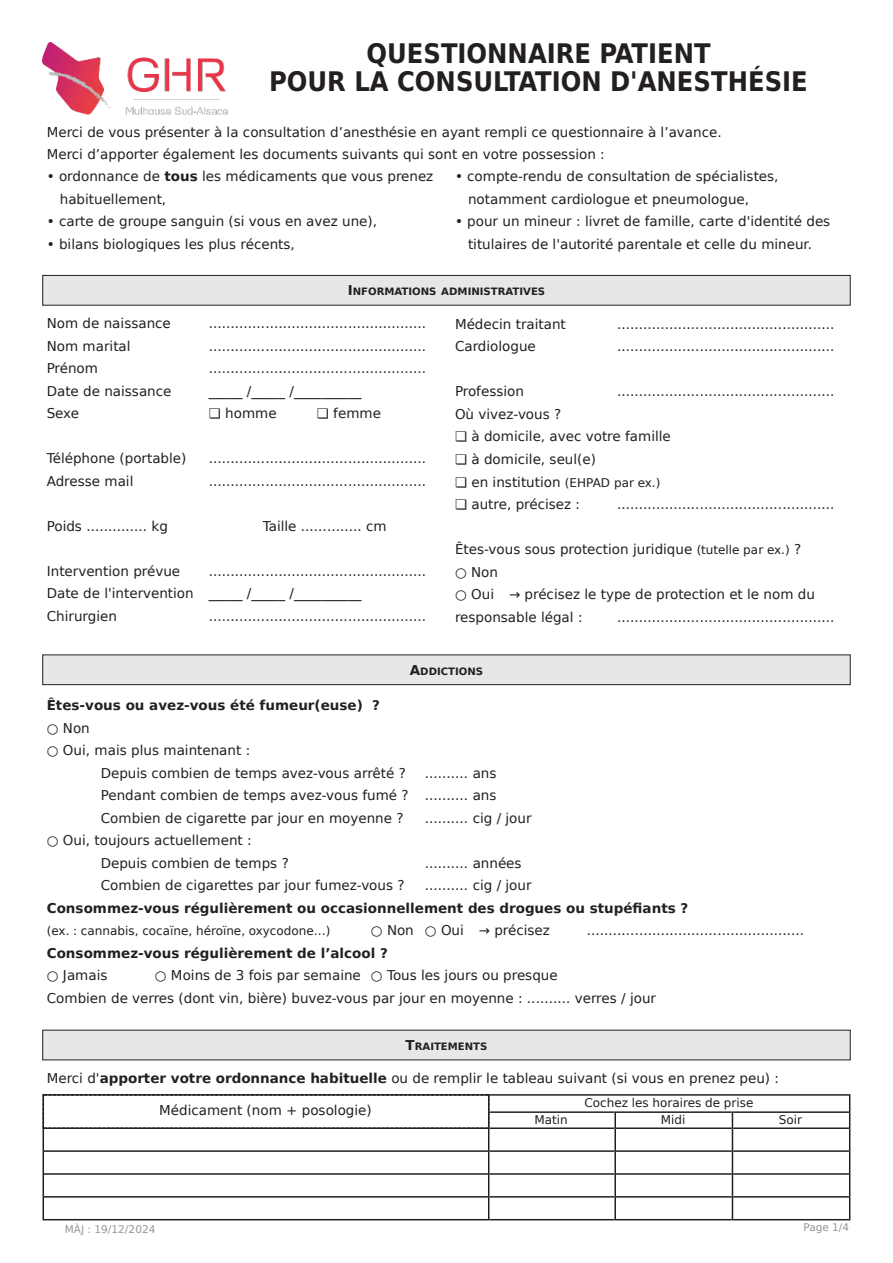
<style>
.page{position:relative;width:893px;height:1263px;background:#fff}
.page>*{position:absolute;margin:0;border:0;box-sizing:border-box;transform-origin:0 0}
.t1{font:700 27px/28.5px "DejaVu Sans Condensed";color:#231f20;text-align:center}
.t2{font:13.5px/22.5px "DejaVu Sans";color:#231f20}
.t3{font:700 13.5px "DejaVu Sans";color:#231f20}
.t4{font:12px "DejaVu Sans";color:#231f20}
.t5{font:10.5px "DejaVu Sans";letter-spacing:.005em;color:#939598}
.t6{font:700 10.2px "DejaVu Sans";letter-spacing:-.005em;color:#231f20}
.s1{font-weight:700}
.s2{font-size:13.5px}
.s3{font-size:12px}
</style>
<div class="page">
<div style="left:43px;top:275px;width:807px;height:30px;background:#e6e7e9"></div>
<div style="left:43px;top:275px;width:807px;height:30px;border:1px solid #231f20"></div>
<img style="left:43px;top:43px;width:184px;height:72px">
<div style="left:43px;top:655px;width:807px;height:30px;background:#e6e7e9"></div>
<div style="left:43px;top:655px;width:807px;height:30px;border:1px solid #231f20"></div>
<div style="left:43px;top:1030px;width:807px;height:30px;background:#e6e7e9"></div>
<svg style="left:614px;top:1111px;width:2px;height:17px"></svg>
<hr style="left:614px;top:1128px;width:2px;height:23px;background:#231f20">
<hr style="left:614px;top:1151px;width:2px;height:23px;background:#231f20">
<hr style="left:614px;top:1174px;width:2px;height:23px;background:#231f20">
<hr style="left:614px;top:1197px;width:2px;height:23px;background:#231f20">
<svg style="left:732px;top:1111px;width:1px;height:109px"></svg>
<svg style="left:849px;top:1094px;width:1px;height:126px"></svg>
<svg style="left:43px;top:1094px;width:446px;height:126px"></svg>
<hr style="left:489px;top:1111px;width:125px;height:2px;background:#231f20">
<hr style="left:616px;top:1111px;width:116px;height:2px;background:#231f20">
<hr style="left:733px;top:1111px;width:116px;height:2px;background:#231f20">
<hr style="left:489px;top:1094px;width:360px;height:2px;background:#231f20">
<hr style="left:489px;top:1127px;width:125px;height:2px;background:#231f20">
<hr style="left:616px;top:1127px;width:116px;height:2px;background:#231f20">
<hr style="left:733px;top:1127px;width:116px;height:2px;background:#231f20">
<hr style="left:44px;top:1150px;width:444px;height:2px;background:#231f20">
<hr style="left:489px;top:1150px;width:125px;height:2px;background:#231f20">
<hr style="left:616px;top:1150px;width:116px;height:2px;background:#231f20">
<hr style="left:733px;top:1150px;width:116px;height:2px;background:#231f20">
<hr style="left:44px;top:1173px;width:444px;height:2px;background:#231f20">
<hr style="left:489px;top:1173px;width:125px;height:2px;background:#231f20">
<hr style="left:616px;top:1173px;width:116px;height:2px;background:#231f20">
<hr style="left:733px;top:1173px;width:116px;height:2px;background:#231f20">
<hr style="left:44px;top:1196px;width:444px;height:1px;background:#231f20">
<hr style="left:489px;top:1196px;width:125px;height:1px;background:#231f20">
<hr style="left:616px;top:1196px;width:116px;height:1px;background:#231f20">
<hr style="left:733px;top:1196px;width:116px;height:1px;background:#231f20">
<hr style="left:44px;top:1219px;width:444px;height:1px;background:#231f20">
<hr style="left:489px;top:1219px;width:125px;height:1px;background:#231f20">
<hr style="left:616px;top:1219px;width:116px;height:1px;background:#231f20">
<hr style="left:733px;top:1219px;width:116px;height:1px;background:#231f20">
<h1 class="t1" style="left:269px;top:39px;width:540px">QUESTIONNAIRE PATIENT<br>POUR LA CONSULTATION D'ANESTHÉSIE</h1>
<p class="t2" style="left:47px;top:121px;width:676px">Merci de vous présenter à la consultation d’anesthésie en ayant rempli ce questionnaire à l’avance.<br>Merci d’apporter également les documents suivants qui sont en votre possession :</p>
<p class="t2" style="left:60px;top:165px;width:375px;text-indent:-13px">• ordonnance de <span class="s1">tous</span> les médicaments que vous prenez habituellement,</p>
<p class="t2" style="left:47px;top:210px;width:332px">• carte de groupe sanguin (si vous en avez une),</p>
<p class="t2" style="left:47px;top:233px;width:250px">• bilans biologiques les plus récents,</p>
<p class="t2" style="left:468px;top:165px;width:312px;text-indent:-13px">• compte-rendu de consultation de spécialistes, notamment cardiologue et pneumologue,</p>
<p class="t2" style="left:455px;top:210px;width:377px;text-align:center">• pour un mineur : livret de famille, carte d'identité des titulaires de l'autorité parentale et celle du mineur.</p>
<p class="t6" style="left:348px;top:286px;width:199px"><span class="s2">I</span>NFORMATIONS ADMINISTRATIVES</p>
<p class="t2" style="left:47px;top:312px;width:126px">Nom de naissance</p>
<p class="t2" style="left:209px;top:312px;width:219px">..................................................</p>
<p class="t2" style="left:47px;top:335px;width:85px">Nom marital</p>
<p class="t2" style="left:209px;top:335px;width:219px">..................................................</p>
<p class="t2" style="left:47px;top:357px;width:53px">Prénom</p>
<p class="t2" style="left:209px;top:357px;width:219px">..................................................</p>
<p class="t2" style="left:47px;top:380px;width:126px">Date de naissance</p>
<p class="t2" style="left:209px;top:380px;width:154px">_____ /_____ /__________</p>
<p class="t2" style="left:47px;top:402px;width:34px">Sexe</p>
<p class="t2" style="left:209px;top:402px;width:70px">❏ homme</p>
<p class="t2" style="left:317px;top:402px;width:66px">❏ femme</p>
<p class="t2" style="left:47px;top:447px;width:141px">Téléphone (portable)</p>
<p class="t2" style="left:209px;top:447px;width:219px">..................................................</p>
<p class="t2" style="left:47px;top:470px;width:88px">Adresse mail</p>
<p class="t2" style="left:209px;top:470px;width:219px">..................................................</p>
<p class="t2" style="left:47px;top:515px;width:123px">Poids .............. kg</p>
<p class="t2" style="left:263px;top:515px;width:125px">Taille .............. cm</p>
<p class="t2" style="left:47px;top:560px;width:135px">Intervention prévue</p>
<p class="t2" style="left:47px;top:560px;width:381px;text-indent:162px">..................................................<br>Date de l'intervention _____ /_____ /__________<br>Chirurgien</p>
<p class="t2" style="left:209px;top:605px;width:219px">..................................................</p>
<p class="t2" style="left:455px;top:313px;width:112px">Médecin traitant</p>
<p class="t2" style="left:617px;top:313px;width:219px">..................................................</p>
<p class="t2" style="left:455px;top:336px;width:82px">Cardiologue</p>
<p class="t2" style="left:617px;top:336px;width:219px">..................................................</p>
<p class="t2" style="left:455px;top:381px;width:70px">Profession</p>
<p class="t2" style="left:617px;top:381px;width:219px">..................................................</p>
<p class="t2" style="left:455px;top:403px;width:217px">Où vivez-vous ?<br>❏ à domicile, avec votre famille ❏ à domicile, seul(e)<br>❏ en institution <span class="s3">(EHPAD par ex.) </span>❏ autre, précisez :</p>
<p class="t2" style="left:617px;top:493px;width:219px">..................................................</p>
<p class="t2" style="left:455px;top:538px;width:348px">Êtes-vous sous protection juridique <span class="s3">(tutelle par ex.)</span> ?</p>
<p class="t2" style="left:455px;top:561px;width:45px">○ Non</p>
<p class="t2" style="left:455px;top:583px;width:361px">○ Oui → précisez le type de protection et le nom du responsable légal :</p>
<p class="t2" style="left:617px;top:606px;width:219px">..................................................</p>
<p class="t6" style="left:410px;top:665px;width:75px"><span class="s2">A</span>DDICTIONS</p>
<p class="t3" style="left:47px;top:698px;width:335px">Êtes-vous ou avez-vous été fumeur(euse) ?</p>
<p class="t2" style="left:47px;top:717px;width:45px">○ Non</p>
<p class="t2" style="left:101px;top:739px;width:307px;text-indent:-54px">○ Oui, mais plus maintenant :<br>Depuis combien de temps avez-vous arrêté ?</p>
<p class="t2" style="left:101px;top:762px;width:397px;text-align:justify;text-indent:324px">.......... ans Pendant combien de temps avez-vous fumé ? .......... ans Combien de cigarette par jour en moyenne ?</p>
<p class="t2" style="left:425px;top:807px;width:108px">.......... cig / jour</p>
<p class="t2" style="left:101px;top:829px;width:190px;text-indent:-54px">○ Oui, toujours actuellement :<br>Depuis combien de temps ?</p>
<p class="t2" style="left:425px;top:852px;width:98px">.......... années</p>
<p class="t2" style="left:101px;top:874px;width:305px">Combien de cigarettes par jour fumez-vous ?</p>
<p class="t2" style="left:425px;top:874px;width:108px">.......... cig / jour</p>
<p class="t3" style="left:47px;top:900px;width:643px">Consommez-vous régulièrement ou occasionnellement des drogues ou stupéfiants ?</p>
<p class="t4" style="left:47px;top:924px;width:285px">(ex. : cannabis, cocaïne, héroïne, oxycodone…)</p>
<p class="t2" style="left:371px;top:919px;width:181px">○ Non ○ Oui → précisez</p>
<p class="t2" style="left:587px;top:919px;width:219px">..................................................</p>
<p class="t3" style="left:47px;top:945px;width:343px">Consommez-vous régulièrement de l’alcool ?</p>
<p class="t2" style="left:47px;top:964px;width:62px">○ Jamais</p>
<p class="t2" style="left:47px;top:964px;width:611px;text-indent:108px">○ Moins de 3 fois par semaine ○ Tous les jours ou presque<br>Combien de verres (dont vin, bière) buvez-vous par jour en moyenne : .......... verres / jour</p>
<p class="t6" style="left:406px;top:1040px;width:83px"><span class="s2">T</span>RAITEMENTS</p>
<p class="t2" style="left:47px;top:1067px;width:734px">Merci d'<span class="s1">apporter votre ordonnance habituelle</span> ou de remplir le tableau suivant (si vous en prenez peu) :</p>
<p class="t2" style="left:159px;top:1099px;width:214px">Médicament (nom + posologie)</p>
<p class="t4" style="left:584px;top:1095px;width:171px">Cochez les horaires de prise</p>
<p class="t4" style="left:534px;top:1112px;width:35px">Matin</p>
<p class="t4" style="left:661px;top:1112px;width:26px">Midi</p>
<p class="t4" style="left:779px;top:1112px;width:25px">Soir</p>
<p class="t5" style="left:65px;top:1223px;width:92px">MÀJ : 19/12/2024</p>
<p class="t5" style="left:803px;top:1221px;width:47px">Page 1/4</p>
</div>
